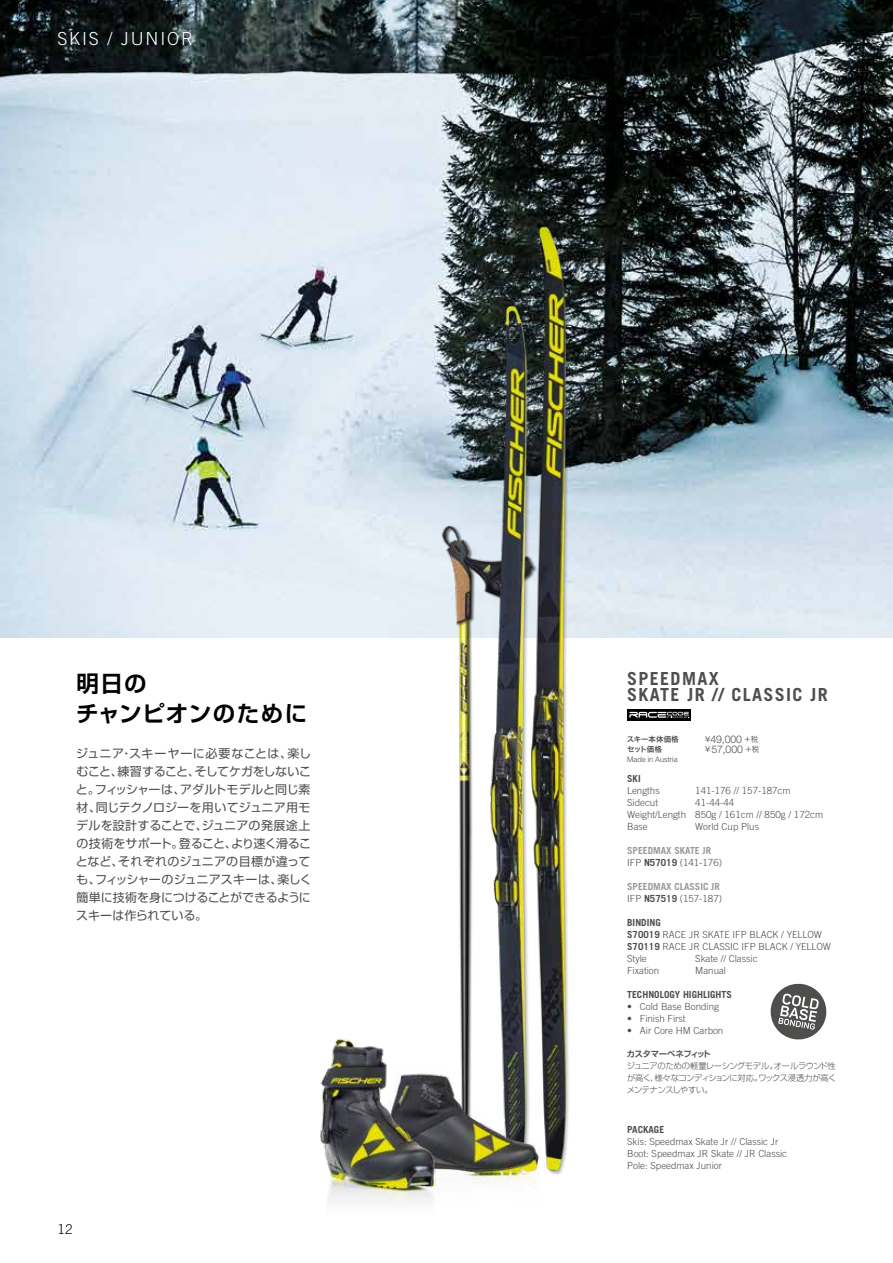
<style>
.page{position:relative;width:893px;height:1263px;background:#fff}
.page>*{position:absolute;margin:0;border:0;box-sizing:border-box;transform-origin:0 0}
.t1{font:700 22.5px/30px "Shin Go Pro De";letter-spacing:.06em;color:#000}
.t2{font:700 18px/16.5px "Trade Gothic LT Pro";letter-spacing:.075em;color:#4e4e4d}
.t3{font:300 18px "Trade Gothic LT Pro";letter-spacing:.1em;color:#fff}
.t4{font:300 13.5px "Trade Gothic LT Pro";color:#000}
.t5{font:12px/18px "Shin Go Pro";letter-spacing:-.005em;color:#4e4e4d;text-align:justify}
.t6{font:300 10.5px "Helvetica Neue LT Std";letter-spacing:-.01em;color:#4e4e4d}
.t7{font:300 9.75px/12px "Trade Gothic LT Pro";color:#4e4e4d}
.t8{font:700 9.75px/12px "Trade Gothic LT Pro";color:#989999}
.t9{font:700 9.75px "Trade Gothic LT Pro";color:#4e4e4d}
.t10{font:300 8.25px/12px "Shin Go Pro";letter-spacing:-.05em;color:#4e4e4d;text-align:justify}
.t11{font:700 8.25px "Shin Go Pro De";letter-spacing:-.04em;color:#4e4e4d}
.t12{font:300 7.5px "Helvetica Neue LT Std";color:#4e4e4d}
.t13{font:7.5px "Hira Kaku Pro W6";letter-spacing:-.015em;color:#4e4e4d}
.s1{font-family:"Hira Kaku Pro W3";font-weight:400;font-size:7.5px}
.s2{font-weight:300;color:#4e4e4d}
.s3{color:#4e4e4d}
.s4{font-weight:700}
</style>
<div class="page">
<img style="left:0;top:0;width:893px;height:638px">
<img style="left:519px;top:207px;width:72px;height:757px">
<img style="left:384px;top:406px;width:88px;height:558px">
<img style="left:472px;top:296px;width:71px;height:668px">
<img style="left:457px;top:964px;width:112px;height:224px">
<img style="left:320px;top:1038px;width:137px;height:166px">
<svg style="left:627px;top:709px;width:64px;height:12px"></svg>
<svg style="left:629px;top:712px;width:61px;height:6px"></svg>
<svg style="left:770px;top:983px;width:57px;height:57px"></svg>
<h2 class="t3" style="left:57px;top:28px;width:137px">SKIS / JUNIOR</h2>
<h1 class="t1" style="left:76px;top:666px;width:233px">明日の<br>チャンピオンのために</h1>
<p class="t5" style="left:76px;top:743px;width:237px">ジュニア・スキーヤーに必要なことは、楽しむこと、練習すること、そしてケガをしないこと。フィッシャーは、アダルトモデルと同じ素材、同じテクノロジーを用いてジュニア用モデルを設計することで、ジュニアの発展途上の技術をサポート。登ること、より速く滑ることなど、それぞれのジュニアの目標が違っても、フィッシャーのジュニアスキーは、楽しく簡単に技術を身につけることができるようにスキーは作られている。</p>
<h3 class="t4" style="left:57px;top:1222px;width:17px">12</h3>
<h2 class="t2" style="left:627px;top:670px;width:202px">SPEEDMAX<br>SKATE JR // CLASSIC JR</h2>
<p class="t13" style="left:627px;top:733px;width:53px">スキー本体価格</p>
<p class="t6" style="left:705px;top:733px;width:55px"><span class="s1">¥</span>49,000 <span class="s1">＋税</span></p>
<p class="t13" style="left:627px;top:742px;width:36px">セット価格</p>
<p class="t6" style="left:705px;top:743px;width:56px"><span class="s1">¥</span>57,000 <span class="s1">＋税</span></p>
<p class="t12" style="left:627px;top:755px;width:52px">Made in Austria</p>
<p class="t9" style="left:627px;top:772px;width:15px">SKI</p>
<p class="t7" style="left:627px;top:784px;width:34px">Lengths</p>
<p class="t7" style="left:695px;top:784px;width:97px">141-176 // 157-187cm</p>
<p class="t7" style="left:627px;top:796px;width:32px">Sidecut</p>
<p class="t7" style="left:627px;top:796px;width:197px;text-indent:68px">41-44-44<br>Weight/Length 850g / 161cm // 850g / 172cm<br>Base</p>
<p class="t7" style="left:695px;top:820px;width:65px">World Cup Plus</p>
<p class="t8" style="left:627px;top:844px;width:96px">SPEEDMAX SKATE JR<br><span class="s2">IFP</span> <span class="s3">N57019</span> <span class="s2">(141-176)</span></p>
<p class="t8" style="left:627px;top:880px;width:96px">SPEEDMAX CLASSIC JR<br><span class="s2">IFP</span> <span class="s3">N57519</span> <span class="s2">(157-187)</span></p>
<p class="t7" style="left:627px;top:916px;width:205px"><span class="s4">BINDING<br>S70019</span> RACE JR SKATE IFP BLACK / YELLOW<br><span class="s4">S70119</span> RACE JR CLASSIC IFP BLACK / YELLOW<br>Style</p>
<p class="t7" style="left:695px;top:952px;width:64px">Skate // Classic</p>
<p class="t7" style="left:627px;top:964px;width:33px">Fixation</p>
<p class="t7" style="left:695px;top:964px;width:32px">Manual</p>
<p class="t9" style="left:627px;top:988px;width:106px">TECHNOLOGY HIGHLIGHTS</p>
<p class="t7" style="left:627px;top:1000px;width:93px">• Cold Base Bonding</p>
<p class="t7" style="left:627px;top:1012px;width:60px">• Finish First</p>
<p class="t7" style="left:627px;top:1024px;width:98px">• Air Core HM Carbon</p>
<p class="t11" style="left:627px;top:1047px;width:85px">カスタマーベネフィット</p>
<p class="t10" style="left:627px;top:1059px;width:211px">ジュニアのための軽量レーシングモデル。オールラウンド性が高く、様々なコンディションに対応。ワックス浸透力が高くメンテナンスしやすい。</p>
<p class="t9" style="left:627px;top:1124px;width:39px">PACKAGE</p>
<p class="t7" style="left:627px;top:1136px;width:161px">Skis: Speedmax Skate Jr // Classic Jr<br>Boot: Speedmax JR Skate // JR Classic<br>Pole: Speedmax Junior</p>
</div>
